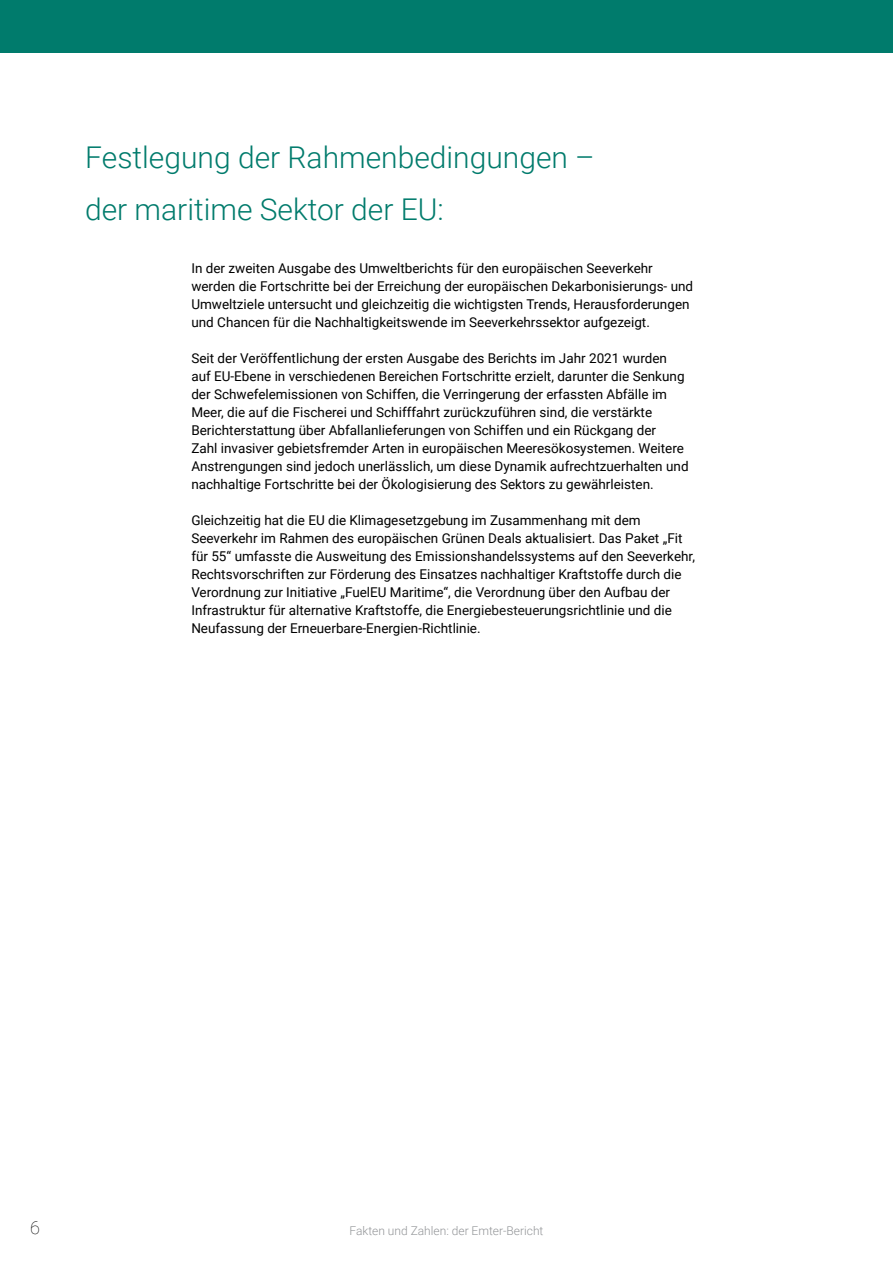
<style>
.page{position:relative;width:893px;height:1263px;background:#fff}
.page>*{position:absolute;margin:0;border:0;box-sizing:border-box;transform-origin:0 0}
.t1{font:300 30px/52.5px "Roboto";color:#007b6c}
.t2{font:100 18px "Roboto";color:#000}
.t3{font:13.5px/18px "Roboto";color:#000}
.t4{font:300 12px "Roboto";color:#939598}
</style>
<div class="page">
<div style="left:0;top:0;width:893px;height:53px;background:#007b6c"></div>
<h1 class="t1" style="left:85px;top:129px;width:511px">Festlegung der Rahmenbedingungen – der maritime Sektor der EU:</h1>
<p class="t3" style="left:191px;top:259px;width:503px">In der zweiten Ausgabe des Umweltberichts für den europäischen Seeverkehr werden die Fortschritte bei der Erreichung der europäischen Dekarbonisierungs- und Umweltziele untersucht und gleichzeitig die wichtigsten Trends, Herausforderungen und Chancen für die Nachhaltigkeitswende im Seeverkehrssektor aufgezeigt.</p>
<p class="t3" style="left:191px;top:349px;width:499px">Seit der Veröffentlichung der ersten Ausgabe des Berichts im Jahr 2021 wurden auf EU-Ebene in verschiedenen Bereichen Fortschritte erzielt, darunter die Senkung der Schwefelemissionen von Schiffen, die Verringerung der erfassten Abfälle im Meer, die auf die Fischerei und Schifffahrt zurückzuführen sind, die verstärkte Berichterstattung über Abfallanlieferungen von Schiffen und ein Rückgang der<br>Zahl invasiver gebietsfremder Arten in europäischen Meeresökosystemen. Weitere Anstrengungen sind jedoch unerlässlich, um diese Dynamik aufrechtzuerhalten und nachhaltige Fortschritte bei der Ökologisierung des Sektors zu gewährleisten.</p>
<p class="t3" style="left:191px;top:511px;width:505px">Gleichzeitig hat die EU die Klimagesetzgebung im Zusammenhang mit dem Seeverkehr im Rahmen des europäischen Grünen Deals aktualisiert. Das Paket „Fit für 55“ umfasste die Ausweitung des Emissionshandelssystems auf den Seeverkehr, Rechtsvorschriften zur Förderung des Einsatzes nachhaltiger Kraftstoffe durch die Verordnung zur Initiative „FuelEU Maritime“, die Verordnung über den Aufbau der Infrastruktur für alternative Kraftstoffe, die Energiebesteuerungsrichtlinie und die Neufassung der Erneuerbare-Energien-Richtlinie.</p>
<h2 class="t2" style="left:30px;top:1214px;width:11px">6</h2>
<p class="t4" style="left:349px;top:1223px;width:196px">Fakten und Zahlen: der Emter-Bericht</p>
</div>
